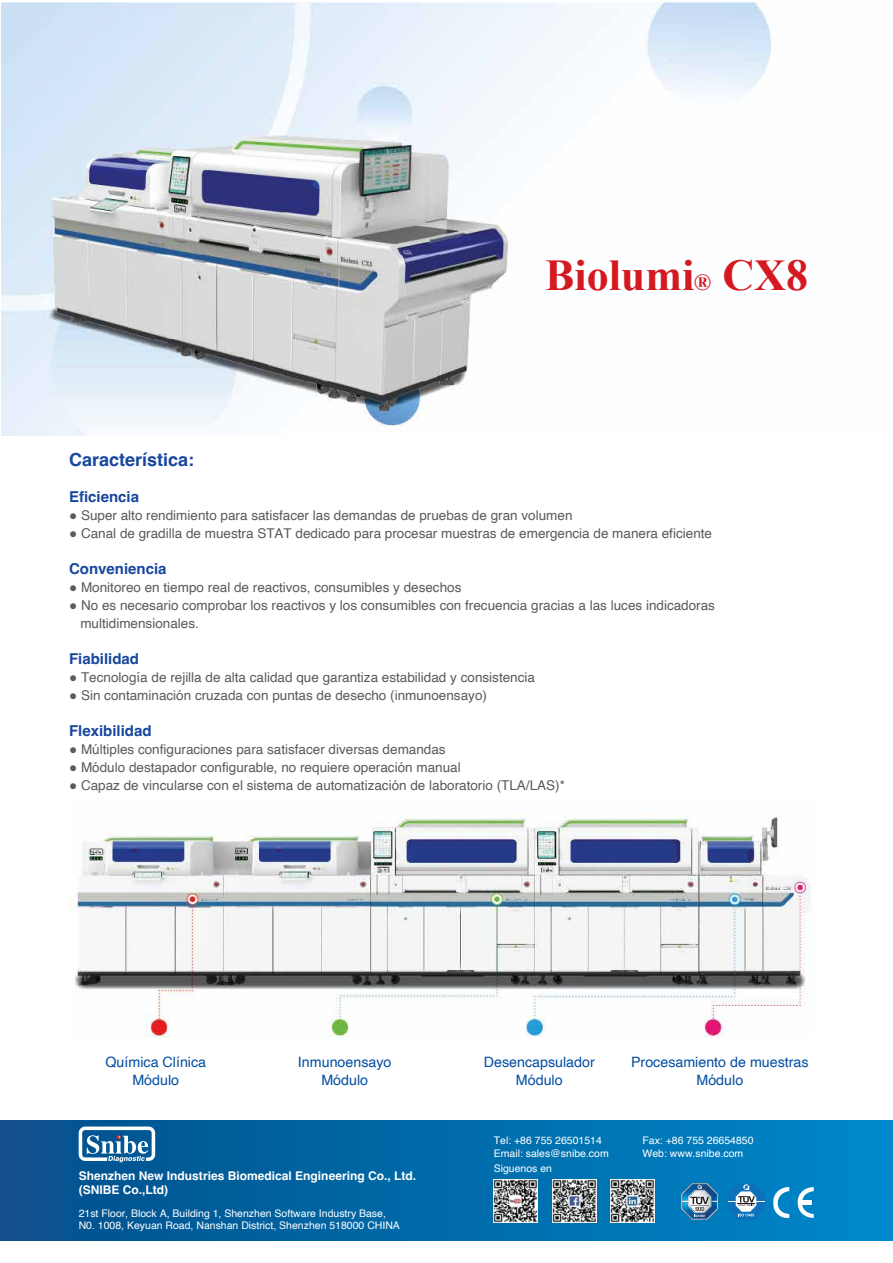
<style>
.page{position:relative;width:893px;height:1263px;background:#fff}
.page>*{position:absolute;margin:0;border:0;box-sizing:border-box;transform-origin:0 0}
.t1{font:700 43.95px "Times New Roman";color:#d51920}
.t2{font:700 18px "Helvetica";color:#17479e}
.t3{font:700 15px "Helvetica";color:#17479e}
.t4{font:14.25px/17.4px "Helvetica";color:#034ea2;text-align:center}
.t5{font:13.5px/18px "Helvetica";color:#585a5c}
.t6{font:700 12px/14.4px "Helvetica";color:#fff}
.t7{font:10.5px/12.6px "Helvetica";color:#fff}
.s1{font-size:22.95px}
</style>
<div class="page">
<img style="left:69px;top:812px;width:741px;height:225px">
<img style="left:2px;top:3px;width:769px;height:432px">
<div style="left:0;top:1120px;width:893px;height:120px;background:linear-gradient(to right,#044f8a,#0088cb)"></div>
<svg style="left:797px;top:1187px;width:17px;height:31px"></svg>
<svg style="left:772px;top:1187px;width:17px;height:32px"></svg>
<svg style="left:728px;top:1183px;width:37px;height:37px"></svg>
<svg style="left:681px;top:1183px;width:37px;height:37px"></svg>
<img style="left:552px;top:1179px;width:44px;height:44px">
<img style="left:611px;top:1179px;width:44px;height:44px">
<img style="left:494px;top:1179px;width:44px;height:44px">
<svg style="left:79px;top:1126px;width:76px;height:36px"></svg>
<div style="left:521px;top:196px;width:325px;height:188px;background:#fdfeff"></div>
<h1 class="t1" style="left:545px;top:244px;width:264px">Biolumi<span class="s1">®</span> CX8</h1>
<h2 class="t2" style="left:69px;top:448px;width:127px">Característica:</h2>
<p class="t3" style="left:69px;top:487px;width:72px">Eficiencia</p>
<p class="t5" style="left:69px;top:506px;width:505px">● Super alto rendimiento para satisfacer las demandas de pruebas de gran volumen</p>
<p class="t5" style="left:69px;top:524px;width:644px">● Canal de gradilla de muestra STAT dedicado para procesar muestras de emergencia de manera eficiente</p>
<p class="t3" style="left:69px;top:559px;width:99px">Conveniencia</p>
<p class="t5" style="left:69px;top:578px;width:394px">● Monitoreo en tiempo real de reactivos, consumibles y desechos</p>
<p class="t5" style="left:80px;top:596px;width:636px;text-indent:-11px">● No es necesario comprobar los reactivos y los consumibles con frecuencia gracias a las luces indicadoras multidimensionales.</p>
<p class="t3" style="left:69px;top:649px;width:72px">Fiabilidad</p>
<p class="t5" style="left:69px;top:668px;width:467px">● Tecnología de rejilla de alta calidad que garantiza estabilidad y consistencia</p>
<p class="t5" style="left:69px;top:686px;width:419px">● Sin contaminación cruzada con puntas de desecho (inmunoensayo)</p>
<p class="t3" style="left:69px;top:721px;width:84px">Flexibilidad</p>
<p class="t5" style="left:69px;top:740px;width:378px">● Múltiples configuraciones para satisfacer diversas demandas</p>
<p class="t5" style="left:69px;top:758px;width:393px">● Módulo destapador configurable, no requiere operación manual</p>
<p class="t5" style="left:69px;top:776px;width:497px">● Capaz de vincularse con el sistema de automatización de laboratorio (TLA/LAS)*</p>
<p class="t4" style="left:105px;top:1054px;width:102px">Química Clínica<br>Módulo</p>
<p class="t4" style="left:298px;top:1054px;width:95px">Inmunoensayo<br>Módulo</p>
<p class="t4" style="left:484px;top:1054px;width:112px">Desencapsulador<br>Módulo</p>
<p class="t4" style="left:631px;top:1054px;width:179px">Procesamiento de muestras<br>Módulo</p>
<p class="t6" style="left:79px;top:1169px;width:339px">Shenzhen New Industries Biomedical Engineering Co., Ltd. (SNIBE Co.,Ltd)</p>
<p class="t7" style="left:79px;top:1207px;width:323px">21st Floor, Block A, Building 1, Shenzhen Software Industry Base,<br>N0. 1008, Keyuan Road, Nanshan District, Shenzhen 518000 CHINA</p>
<p class="t7" style="left:494px;top:1134px;width:116px">Tel: +86 755 26501514<br>Email: sales@snibe.com</p>
<p class="t7" style="left:642px;top:1134px;width:113px">Fax: +86 755 26654850<br>Web: www.snibe.com</p>
<p class="t7" style="left:494px;top:1162px;width:60px">Siguenos en</p>
</div>
